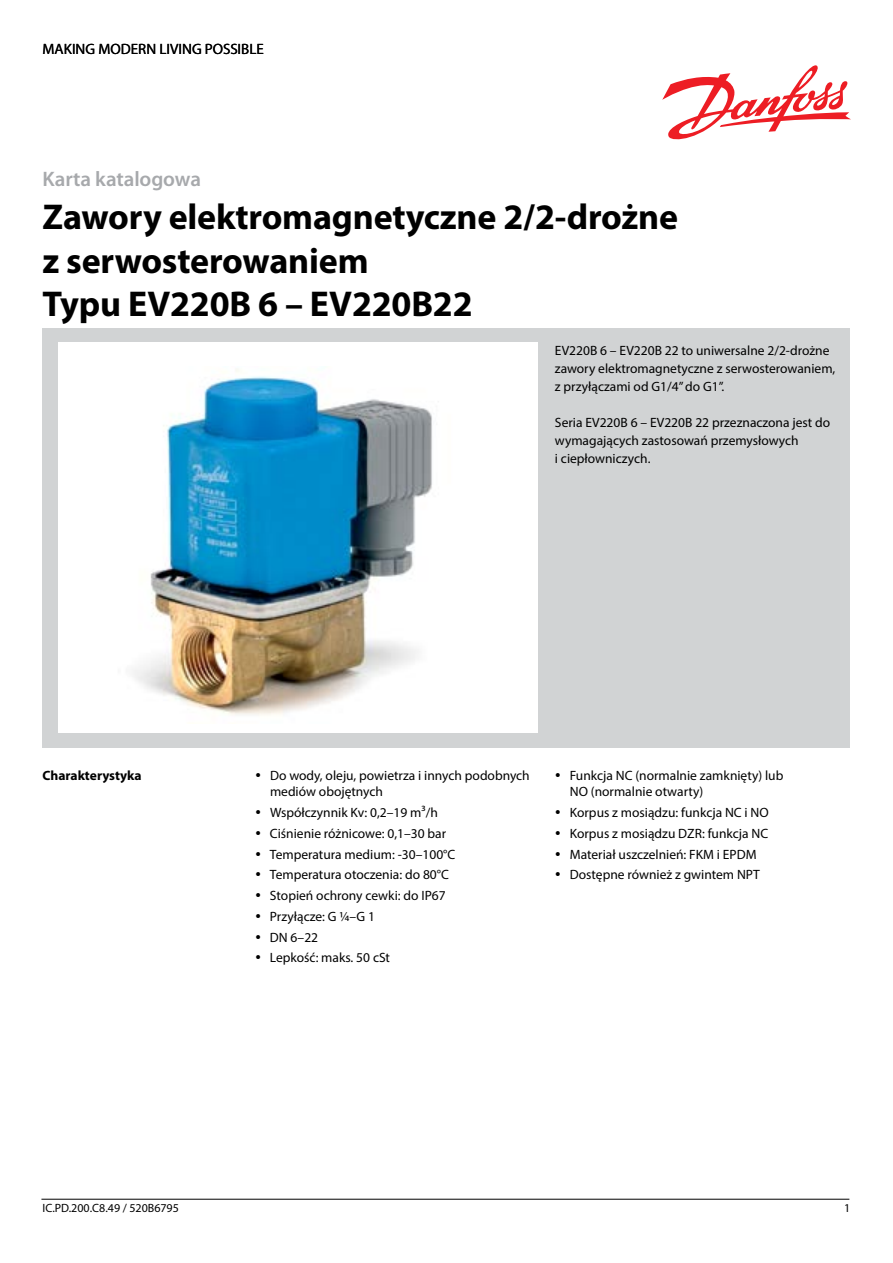
<style>
.page{position:relative;width:893px;height:1263px;background:#fff}
.page>*{position:absolute;margin:0;border:0;box-sizing:border-box;transform-origin:0 0}
.t1{font:700 36px/43.5px "Myriad Pro";letter-spacing:-.005em;color:#000}
.t2{font:600 21px "Myriad Pro";letter-spacing:-.005em;color:#a7a9ac}
.t3{font:15px "Myriad Pro";color:#000}
.t4{font:13.5px/20.7px "Myriad Pro";color:#000}
.t5{font:700 13.5px "Myriad Pro";color:#000}
.t6{font:12px "Myriad Pro";color:#000}
</style>
<div class="page">
<svg style="left:662px;top:65px;width:189px;height:75px"></svg>
<hr style="left:41px;top:1199px;width:808px;height:1px;background:#000">
<div style="left:43px;top:328px;width:807px;height:419px;background:#d1d3d4"></div>
<div style="left:59px;top:343px;width:479px;height:390px;background:#fff"></div>
<img style="left:133px;top:369px;width:299px;height:346px">
<p class="t3" style="left:43px;top:39px;width:223px">MAKING MODERN LIVING POSSIBLE</p>
<h2 class="t2" style="left:43px;top:167px;width:160px">Karta katalogowa</h2>
<h1 class="t1" style="left:43px;top:194px;width:637px">Zawory elektromagnetyczne 2/2-drożne z serwosterowaniem<br>Typu EV220B 6 – EV220B22</h1>
<p class="t5" style="left:43px;top:766px;width:101px">Charakterystyka</p>
<p class="t4" style="left:555px;top:341px;width:282px;line-height:18px">EV220B 6 – EV220B 22 to uniwersalne 2/2-drożne zawory elektromagnetyczne z serwosterowaniem, z przyłączami od G1/4” do G1”.</p>
<p class="t4" style="left:555px;top:413px;width:277px;line-height:18px">Seria EV220B 6 – EV220B 22 przeznaczona jest do wymagających zastosowań przemysłowych<br>i ciepłowniczych.</p>
<p class="t4" style="left:270px;top:767px;width:261px;line-height:16.5px">Do wody, oleju, powietrza i innych podobnych mediów obojętnych</p>
<p class="t4" style="left:270px;top:802px;width:187px">Współczynnik Kv: 0,2–19 m³/h<br>Ciśnienie różnicowe: 0,1–30 bar<br>Temperatura medium: -30–100°C<br>Temperatura otoczenia: do 80°C<br>Stopień ochrony cewki: do IP67<br>Przyłącze: G ¼–G 1<br>DN 6–22<br>Lepkość: maks. 50 cSt</p>
<p class="t4" style="left:570px;top:767px;width:215px;line-height:16.5px">Funkcja NC (normalnie zamknięty) lub<br>NO (normalnie otwarty)</p>
<p class="t4" style="left:570px;top:802px;width:201px">Korpus z mosiądzu: funkcja NC i NO<br>Korpus z mosiądzu DZR: funkcja NC<br>Materiał uszczelnień: FKM i EPDM<br>Dostępne również z gwintem NPT</p>
<p class="t6" style="left:43px;top:1201px;width:138px">IC.PD.200.C8.49 / 520B6795</p>
<p class="t6" style="left:844px;top:1201px;width:8px">1</p>
</div>
